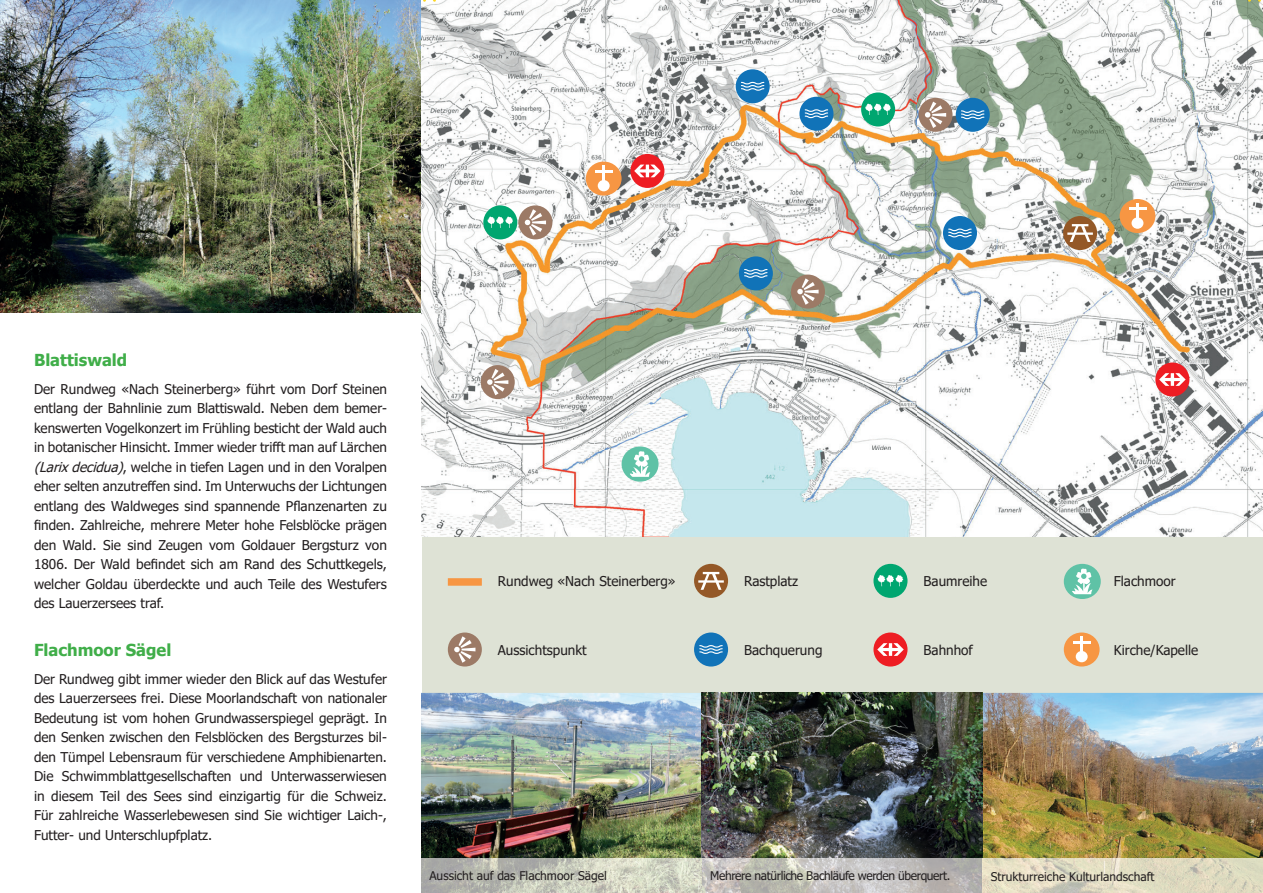
<style>
.page{position:relative;width:1263px;height:893px;background:#fff}
.page>*{position:absolute;margin:0;border:0;box-sizing:border-box;transform-origin:0 0}
.t1{font:700 16.5px "Tahoma";color:#40ae49}
.t2{font:13.5px/19.5px "Tahoma";color:#231f20;text-align:justify}
.t3{font:12px "Tahoma";color:#231f20}
.t4{font:12px "Tahoma";letter-spacing:-.03em;color:#231f20}
.s1{font-style:italic}
</style>
<div class="page">
<div style="left:422px;top:537px;width:841px;height:156px;background:#dee2d5"></div>
<svg style="left:421px;top:0;width:842px;height:536px"></svg>
<svg style="left:421px;top:0;width:48px;height:2px"></svg>
<svg style="left:1215px;top:0;width:48px;height:2px"></svg>
<img style="left:0;top:0;width:421px;height:313px">
<img style="left:421px;top:693px;width:281px;height:166px">
<img style="left:982px;top:693px;width:281px;height:166px">
<div style="left:1119px;top:199px;width:36px;height:34px;background:#f79643;border-radius:50%"></div>
<div style="left:1131px;top:217px;width:12px;height:12px;background:#fff;border-radius:50%"></div>
<hr style="left:1136px;top:203px;width:3px;height:17px;background:#fff">
<svg style="left:1129px;top:208px;width:17px;height:2px"></svg>
<div style="left:483px;top:205px;width:34px;height:34px;background:#00a670;border-radius:50%"></div>
<svg style="left:487px;top:216px;width:26px;height:12px"></svg>
<img style="left:702px;top:693px;width:280px;height:166px">
<div style="left:861px;top:92px;width:34px;height:34px;background:#00a670;border-radius:50%"></div>
<svg style="left:865px;top:103px;width:26px;height:12px"></svg>
<div style="left:586px;top:162px;width:36px;height:34px;background:#f79643;border-radius:50%"></div>
<div style="left:598px;top:180px;width:12px;height:11px;background:#fff;border-radius:50%"></div>
<hr style="left:602px;top:166px;width:3px;height:17px;background:#fff">
<hr style="left:595px;top:170px;width:18px;height:3px;background:#fff">
<div style="left:630px;top:154px;width:34px;height:34px;background:#ee1d23;border-radius:50%"></div>
<svg style="left:634px;top:165px;width:27px;height:12px"></svg>
<div style="left:943px;top:216px;width:34px;height:34px;background:#1173b8;border-radius:50%"></div>
<svg style="left:948px;top:229px;width:24px;height:8px"></svg>
<div style="left:956px;top:98px;width:34px;height:34px;background:#1173b8;border-radius:50%"></div>
<svg style="left:961px;top:110px;width:23px;height:9px"></svg>
<div style="left:799px;top:97px;width:34px;height:34px;background:#1173b8;border-radius:50%"></div>
<svg style="left:805px;top:109px;width:23px;height:9px"></svg>
<div style="left:736px;top:69px;width:34px;height:34px;background:#1173b8;border-radius:50%"></div>
<svg style="left:741px;top:82px;width:23px;height:9px"></svg>
<div style="left:739px;top:256px;width:34px;height:34px;background:#1173b8;border-radius:50%"></div>
<svg style="left:744px;top:269px;width:24px;height:9px"></svg>
<img style="left:421px;top:859px;width:842px;height:34px">
<div style="left:448px;top:578px;width:34px;height:8px;background:#f79643"></div>
<div style="left:694px;top:564px;width:34px;height:34px;background:#945827;border-radius:50%"></div>
<svg style="left:698px;top:572px;width:26px;height:18px"></svg>
<div style="left:873px;top:564px;width:34px;height:34px;background:#00a670;border-radius:50%"></div>
<svg style="left:877px;top:575px;width:26px;height:11px"></svg>
<div style="left:1064px;top:564px;width:36px;height:35px;background:#5fc2a6;border-radius:50%"></div>
<svg style="left:1072px;top:568px;width:20px;height:26px"></svg>
<div style="left:448px;top:632px;width:34px;height:34px;background:#9c7a66;border-radius:50%"></div>
<svg style="left:454px;top:636px;width:21px;height:27px"></svg>
<div style="left:694px;top:632px;width:34px;height:34px;background:#1173b8;border-radius:50%"></div>
<svg style="left:699px;top:645px;width:24px;height:9px"></svg>
<div style="left:873px;top:632px;width:34px;height:34px;background:#ee1d23;border-radius:50%"></div>
<svg style="left:877px;top:643px;width:27px;height:13px"></svg>
<div style="left:1064px;top:632px;width:35px;height:34px;background:#f79643;border-radius:50%"></div>
<div style="left:1076px;top:651px;width:12px;height:11px;background:#fff;border-radius:50%"></div>
<hr style="left:1080px;top:637px;width:3px;height:17px;background:#fff">
<hr style="left:1073px;top:641px;width:18px;height:3px;background:#fff">
<div style="left:791px;top:275px;width:34px;height:34px;background:#9c7a66;border-radius:50%"></div>
<svg style="left:797px;top:278px;width:22px;height:27px"></svg>
<div style="left:481px;top:365px;width:34px;height:34px;background:#9c7a66;border-radius:50%"></div>
<svg style="left:487px;top:369px;width:21px;height:26px"></svg>
<div style="left:918px;top:98px;width:34px;height:34px;background:#9c7a66;border-radius:50%"></div>
<svg style="left:925px;top:102px;width:21px;height:26px"></svg>
<div style="left:518px;top:205px;width:34px;height:34px;background:#9c7a66;border-radius:50%"></div>
<svg style="left:525px;top:209px;width:21px;height:27px"></svg>
<div style="left:1063px;top:216px;width:34px;height:34px;background:#945827;border-radius:50%"></div>
<svg style="left:1067px;top:224px;width:26px;height:18px"></svg>
<div style="left:622px;top:446px;width:36px;height:35px;background:#5fc2a6;border-radius:50%"></div>
<svg style="left:630px;top:451px;width:20px;height:26px"></svg>
<div style="left:1155px;top:362px;width:34px;height:34px;background:#ee1d23;border-radius:50%"></div>
<svg style="left:1159px;top:373px;width:26px;height:13px"></svg>
<p class="t1" style="left:34px;top:348px;width:95px">Blattiswald</p>
<p class="t2" style="left:34px;top:380px;width:354px">Der Rundweg «Nach Steinerberg» führt vom Dorf Steinen entlang der Bahnlinie zum Blattiswald. Neben dem bemer&shy;kenswerten Vogelkonzert im Frühling besticht der Wald auch in botanischer Hinsicht. Immer wieder trifft man auf Lärchen <span class="s1">(Larixdecidua)</span>, welche in tiefen Lagen und in den Voralpen eher selten anzutreffen sind. Im Unterwuchs der Lichtungen entlang des Waldweges sind spannende Pflanzenarten zu finden. Zahlreiche, mehrere Meter hohe Felsblöcke prägen den Wald. Sie sind Zeugen vom Goldauer Bergsturz von 1806. Der Wald befindet sich am Rand des Schuttkegels, welcher Goldau überdeckte und auch Teile des Westufers des Lauerzersees traf.</p>
<p class="t1" style="left:34px;top:638px;width:139px">Flachmoor Sägel</p>
<p class="t2" style="left:34px;top:670px;width:354px">Der Rundweg gibt immer wieder den Blick auf das Westufer des Lauerzersees frei. Diese Moorlandschaft von nationaler Bedeutung ist vom hohen Grundwasserspiegel geprägt. In den Senken zwischen den Felsblöcken des Bergsturzes bil&shy;den Tümpel Lebensraum für verschiedene Amphibienarten.<br>Die Schwimmblattgesellschaften und Unterwasserwiesen in diesem Teil des Sees sind einzigartig für die Schweiz.<br>Für zahlreiche Wasserlebewesen sind Sie wichtiger Laich-, Futter- und Unterschlupfplatz.</p>
<p class="t2" style="left:498px;top:572px;width:179px">Rundweg «Nach Steinerberg»</p>
<p class="t2" style="left:744px;top:572px;width:56px">Rastplatz</p>
<p class="t2" style="left:923px;top:572px;width:65px">Baumreihe</p>
<p class="t2" style="left:1114px;top:572px;width:63px">Flachmoor</p>
<p class="t2" style="left:498px;top:641px;width:90px">Aussichtspunkt</p>
<p class="t2" style="left:744px;top:641px;width:80px">Bachquerung</p>
<p class="t2" style="left:923px;top:641px;width:51px">Bahnhof</p>
<p class="t2" style="left:1114px;top:641px;width:86px">Kirche/Kapelle</p>
<p class="t3" style="left:429px;top:868px;width:179px">Aussicht auf das Flachmoor Sägel</p>
<p class="t4" style="left:710px;top:868px;width:242px">Mehrere natürliche Bachläufe werden überquert.</p>
<p class="t3" style="left:991px;top:868px;width:165px">Strukturreiche Kulturlandschaft</p>
</div>
